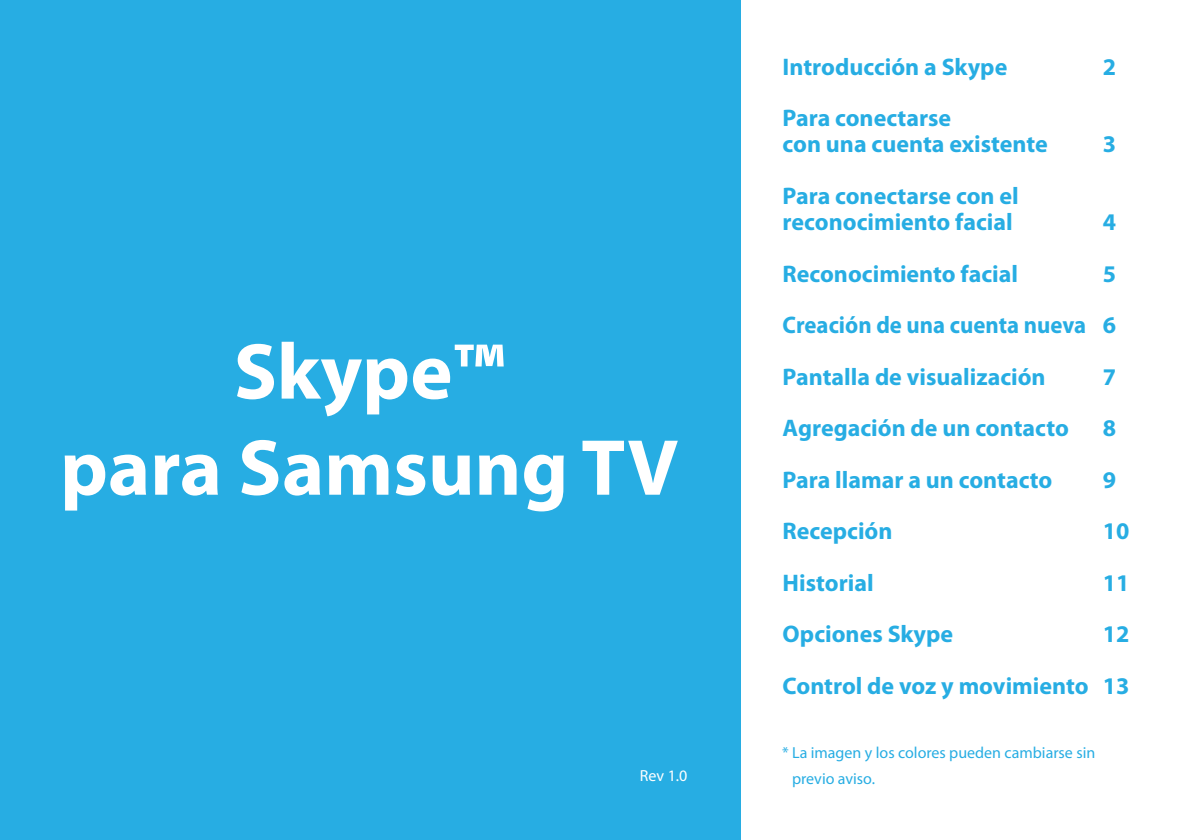
<style>
.page{position:relative;width:1191px;height:840px;background:#fff}
.page>*{position:absolute;margin:0;border:0;box-sizing:border-box;transform-origin:0 0}
.t1{font:700 80px/96px "Myriad Pro";color:#fff;text-align:center}
.t2{font:700 24px/51.6px "Myriad Pro";color:#27ade3}
.t3{font:16px "Myriad Pro";color:#27ade3}
.t4{font:16px "Myriad Pro";color:#fff}
</style>
<div class="page">
<div style="left:0;top:0;width:740px;height:839px;background:#27ade3"></div>
<p class="t2" style="left:782px;top:40px;width:226px">Introducción a Skype</p>
<p class="t2" style="left:1102px;top:40px;width:15px">2</p>
<p class="t2" style="left:782px;top:104px;width:267px;line-height:26px">Para conectarse<br>con una cuenta existente</p>
<p class="t2" style="left:1102px;top:118px;width:15px">3</p>
<h1 class="t1" style="left:60px;top:321px;width:619px">Skype™<br>para Samsung TV</h1>
<p class="t2" style="left:782px;top:182px;width:238px;line-height:26px">Para conectarse con el reconocimiento facial</p>
<p class="t2" style="left:1102px;top:195px;width:15px">4</p>
<p class="t2" style="left:782px;top:247px;width:237px">Reconocimiento facial</p>
<p class="t2" style="left:782px;top:247px;width:335px;text-align:justify;text-indent:320px">5<br>Creación de una cuenta nueva 6<br>Pantalla de visualización</p>
<p class="t2" style="left:1102px;top:350px;width:15px">7</p>
<p class="t2" style="left:782px;top:401px;width:288px">Agregación de un contacto</p>
<p class="t2" style="left:1102px;top:401px;width:15px">8</p>
<p class="t2" style="left:782px;top:453px;width:271px">Para llamar a un contacto</p>
<p class="t2" style="left:1102px;top:453px;width:15px">9</p>
<p class="t2" style="left:782px;top:504px;width:111px">Recepción</p>
<p class="t2" style="left:1102px;top:504px;width:28px">10</p>
<p class="t2" style="left:782px;top:556px;width:93px">Historial</p>
<p class="t2" style="left:1102px;top:556px;width:28px">11</p>
<p class="t2" style="left:782px;top:607px;width:172px">Opciones Skype</p>
<p class="t2" style="left:782px;top:607px;width:348px;text-align:right">12<br>Control de voz y movimiento 13</p>
<p class="t3" style="left:782px;top:742px;width:315px">* La imagen y los colores pueden cambiarse sin</p>
<p class="t4" style="left:640px;top:765px;width:49px">Rev 1.0</p>
<p class="t3" style="left:792px;top:768px;width:84px">previo aviso.</p>
</div>
